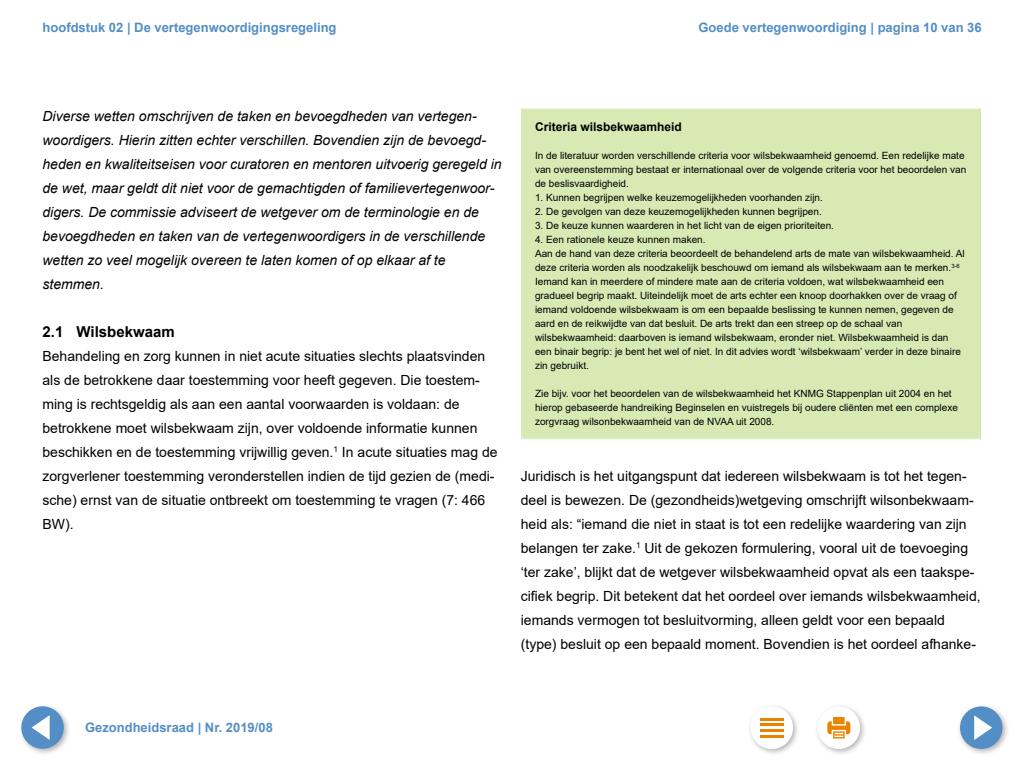
<style>
.page{position:relative;width:1024px;height:768px;background:#fff}
.page>*{position:absolute;margin:0;border:0;box-sizing:border-box;transform-origin:0 0}
.t1{font:700 15px "Arial";color:#000}
.Plat_z_ruimte{font:14px/24px "Arial";color:#000}
.Plat_z_ruimte-2{font:italic 14px/24px "Arial";color:#000}
.t2{font:700 13px "Arial";color:#548ec6}
.Tabeltekst{font:700 12px "Arial";color:#000}
.Tabeltekst-2{font:10px/14px "Arial";color:#000}
</style>
<div class="page">
<div style="left:521px;top:108px;width:459px;height:331px;background:#d7eab3"></div>
<hr style="left:521px;top:108px;width:459px;height:1px;background:#fff">
<div style="left:814px;top:703px;width:53px;height:53px;background:#000;opacity:.3"></div>
<div style="left:818px;top:707px;width:42px;height:42px;background:#fff;border-radius:50%"></div>
<svg style="left:827px;top:717px;width:23px;height:22px"></svg>
<div style="left:747px;top:703px;width:53px;height:53px;background:#000;opacity:.3"></div>
<div style="left:751px;top:707px;width:42px;height:42px;background:#fff;border-radius:50%"></div>
<hr style="left:760px;top:718px;width:24px;height:2px;background:#e98300">
<hr style="left:760px;top:724px;width:24px;height:2px;background:#e98300">
<hr style="left:760px;top:730px;width:24px;height:2px;background:#e98300">
<hr style="left:760px;top:735px;width:24px;height:2px;background:#e98300">
<div style="left:18px;top:703px;width:53px;height:53px;background:#000;opacity:.3"></div>
<div style="left:21px;top:706px;width:43px;height:43px;background:#548ec6;border-radius:50%"></div>
<svg style="left:32px;top:715px;width:18px;height:25px"></svg>
<div style="left:957px;top:703px;width:53px;height:53px;background:#000;opacity:.3"></div>
<div style="left:960px;top:706px;width:43px;height:43px;background:#548ec6;border-radius:50%"></div>
<svg style="left:974px;top:715px;width:18px;height:25px"></svg>
<h3 class="t2" style="left:43px;top:18px;width:296px">hoofdstuk 02 | De vertegenwoordigingsregeling</h3>
<h3 class="t2" style="left:698px;top:18px;width:285px">Goede vertegenwoordiging | pagina 10 van 36</h3>
<p class="Plat_z_ruimte-2" style="left:43px;top:104px;width:461px">Diverse wetten omschrijven de taken en bevoegdheden van vertegen&shy;woordigers. Hierin zitten echter verschillen. Bovendien zijn de bevoegd&shy;heden en kwaliteitseisen voor curatoren en mentoren uitvoerig geregeld in de wet, maar geldt dit niet voor de gemachtigden of familievertegenwoor&shy;digers. De commissie adviseert de wetgever om de terminologie en de bevoegdheden en taken van de vertegenwoordigers in de verschillende wetten zo veel mogelijk overeen te laten komen of op elkaar af te stemmen.</p>
<p class="t1" style="left:43px;top:321px;width:134px">2.1 Wilsbekwaam</p>
<p class="Plat_z_ruimte" style="left:43px;top:344px;width:457px">Behandeling en zorg kunnen in niet acute situaties slechts plaatsvinden als de betrokkene daar toestemming voor heeft gegeven. Die toestem&shy;ming is rechtsgeldig als aan een aantal voorwaarden is voldaan: de betrokkene moet wilsbekwaam zijn, over voldoende informatie kunnen beschikken en de toestemming vrijwillig geven.<sup>1</sup> In acute situaties mag de zorgverlener toestemming veronderstellen indien de tijd gezien de (medi&shy;sche) ernst van de situatie ontbreekt om toestemming te vragen (7: 466<br>BW).</p>
<p class="Tabeltekst" style="left:535px;top:118px;width:148px">Criteria wilsbekwaamheid</p>
<p class="Tabeltekst-2" style="left:535px;top:148px;width:433px">In de literatuur worden verschillende criteria voor wilsbekwaamheid genoemd. Een redelijke mate van overeenstemming bestaat er internationaal over de volgende criteria voor het beoordelen van de beslisvaardigheid.</p>
<p class="Tabeltekst-2" style="left:535px;top:190px;width:289px">1. Kunnen begrijpen welke keuzemogelijkheden voorhanden zijn.</p>
<p class="Tabeltekst-2" style="left:535px;top:204px;width:288px">2. De gevolgen van deze keuzemogelijkheden kunnen begrijpen.</p>
<p class="Tabeltekst-2" style="left:535px;top:218px;width:301px">3. De keuze kunnen waarderen in het licht van de eigen prioriteiten.</p>
<p class="Tabeltekst-2" style="left:535px;top:232px;width:172px">4. Een rationele keuze kunnen maken.</p>
<p class="Tabeltekst-2" style="left:535px;top:246px;width:431px">Aan de hand van deze criteria beoordeelt de behandelend arts de mate van wilsbekwaamheid. Al deze criteria worden als noodzakelijk beschouwd om iemand als wilsbekwaam aan te merken.<sup>3-6<br></sup>Iemand kan in meerdere of mindere mate aan de criteria voldoen, wat wilsbekwaamheid een gradueel begrip maakt. Uiteindelijk moet de arts echter een knoop doorhakken over de vraag of iemand voldoende wilsbekwaam is om een bepaalde beslissing te kunnen nemen, gegeven de aard en de reikwijdte van dat besluit. De arts trekt dan een streep op de schaal van wilsbekwaamheid: daarboven is iemand wilsbekwaam, eronder niet. Wilsbekwaamheid is dan een binair begrip: je bent het wel of niet. In dit advies wordt ‘wilsbekwaam’ verder in deze binaire zin gebruikt.</p>
<p class="Tabeltekst-2" style="left:535px;top:386px;width:424px">Zie bijv. voor het beoordelen van de wilsbekwaamheid het KNMG Stappenplan uit 2004 en het hierop gebaseerde handreiking Beginselen en vuistregels bij oudere cliënten met een complexe zorgvraag wilsonbekwaamheid van de NVAA uit 2008.</p>
<p class="Plat_z_ruimte" style="left:521px;top:464px;width:461px">Juridisch is het uitgangspunt dat iedereen wilsbekwaam is tot het tegen&shy;deel is bewezen. De (gezondheids)wetgeving omschrijft wilsonbekwaam&shy;heid als: “iemand die niet in staat is tot een redelijke waardering van zijn belangen ter zake.<sup>1</sup> Uit de gekozen formulering, vooral uit de toevoeging ‘ter zake’, blijkt dat de wetgever wilsbekwaamheid opvat als een taakspe&shy;cifiek begrip. Dit betekent dat het oordeel over iemands wilsbekwaamheid, iemands vermogen tot besluitvorming, alleen geldt voor een bepaald (type) besluit op een bepaald moment. Bovendien is het oordeel afhanke-</p>
<h3 class="t2" style="left:85px;top:718px;width:189px">Gezondheidsraad | Nr. 2019/08</h3>
</div>
